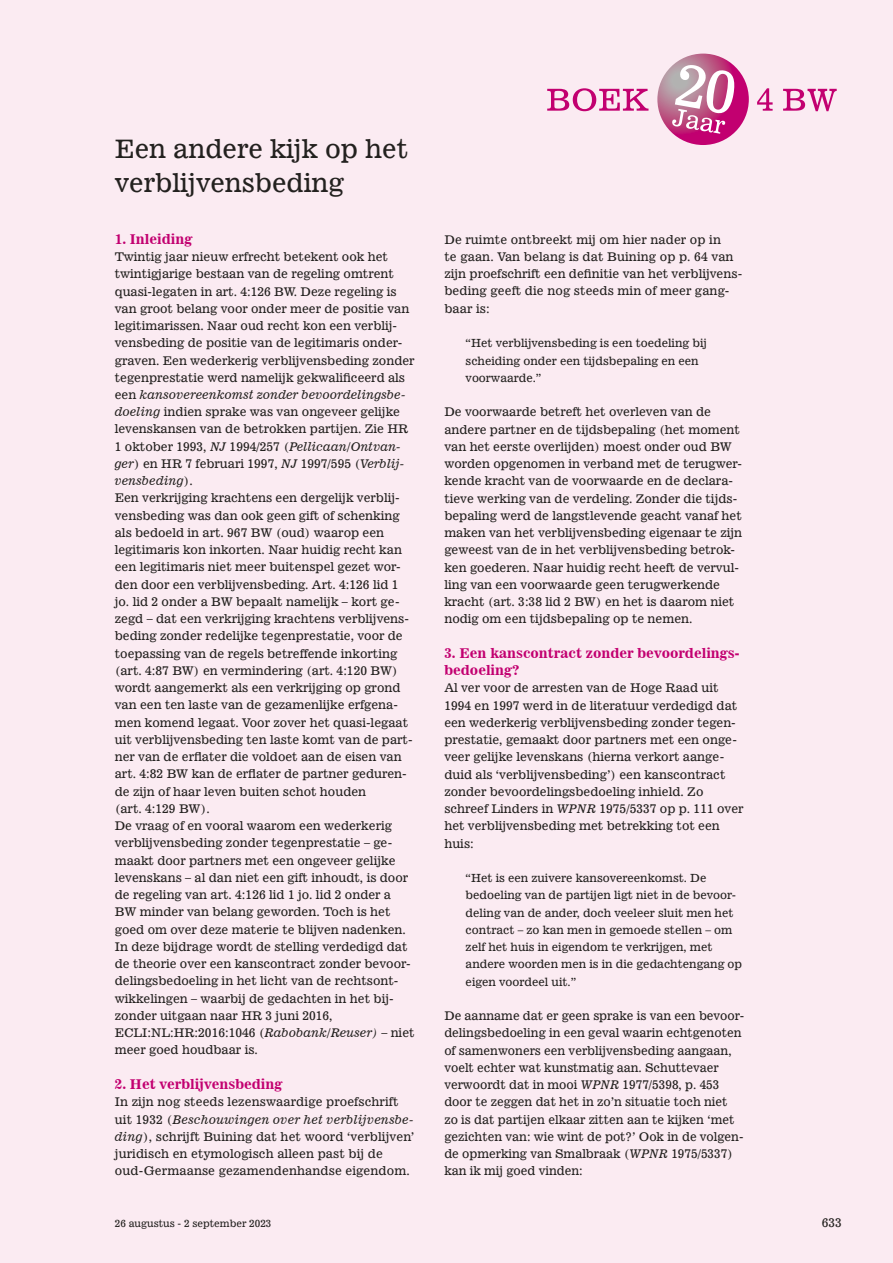
<style>
.page{position:relative;width:893px;height:1263px;background:#fbebf2}
.page>*{position:absolute;margin:0;border:0;box-sizing:border-box;transform-origin:0 0}
.t1{font:25.5px/34.5px "News 701 BT Roman A";color:#23211f}
.t2{font:13.5px/17.2px "News 701 BT Bold A";color:#c20070}
.t3{font:12px/17.2px "News 701 BT Roman A";color:#23211f}
.t4{font:12px "News 701 BT Italic A";color:#23211f}
.t5{font:11.25px/17.2px "News 701 BT Roman A";color:#23211f}
.t6{font:9.9px "News 701 BT Roman A";color:#23211f}
.s1{font-family:"News 701 BT Roman A"}
.s2{font-family:"News 701 BT Italic A"}
</style>
<div class="page">
<svg style="left:657px;top:54px;width:92px;height:91px;background:#be3f83"></svg>
<svg style="left:672px;top:65px;width:63px;height:69px;background:#d088ac"></svg>
<svg style="left:547px;top:88px;width:101px;height:23px"></svg>
<svg style="left:757px;top:88px;width:16px;height:23px"></svg>
<svg style="left:783px;top:89px;width:54px;height:22px"></svg>
<h1 class="t1" style="left:115px;top:131px;width:295px">Een andere kijk op het verblijvensbeding</h1>
<p class="t2" style="left:115px;top:230px;width:79px">1. Inleiding</p>
<p class="t3" style="left:115px;top:248px;width:301px">Twintig jaar nieuw erfrecht betekent ook het twintigjarige bestaan van de regeling omtrent quasi-legaten in art. 4:126 BW. Deze regeling is van groot belang voor onder meer de positie van legitimarissen. Naar oud recht kon een verblij&shy;vensbeding de positie van de legitimaris onder&shy;graven. Een wederkerig verblijvensbeding zonder tegenprestatie werd namelijk gekwalificeerd als</p>
<p class="t4" style="left:115px;top:387px;width:292px"><span class="s1">een</span> kansovereenkomst zonder bevoordelingsbe-</p>
<p class="t3" style="left:115px;top:403px;width:295px"><span class="s2">doeling</span> indien sprake was van ongeveer gelijke levenskansen van de betrokken partijen. Zie HR 1 oktober 1993, <span class="s2">NJ</span> 1994/257 (<span class="s2">Pellicaan/Ontvan&shy;ger</span>) en HR 7 februari 1997, <span class="s2">NJ</span> 1997/595 (<span class="s2">Verblij-</span></p>
<p class="t4" style="left:115px;top:474px;width:80px">vensbeding<span class="s1">).</span></p>
<p class="t3" style="left:115px;top:489px;width:301px">Een verkrijging krachtens een dergelijk verblij&shy;vensbeding was dan ook geen gift of schenking als bedoeld in art. 967 BW (oud) waarop een legitimaris kon inkorten. Naar huidig recht kan een legitimaris niet meer buitenspel gezet wor&shy;den door een verblijvensbeding. Art. 4:126 lid 1 jo. lid 2 onder a BW bepaalt namelijk – kort ge&shy;zegd – dat een verkrijging krachtens verblijvens&shy;beding zonder redelijke tegenprestatie, voor de toepassing van de regels betreffende inkorting (art. 4:87 BW) en vermindering (art. 4:120 BW) wordt aangemerkt als een verkrijging op grond van een ten laste van de gezamenlijke erfgena&shy;men komend legaat. Voor zover het quasi-legaat uit verblijvensbeding ten laste komt van de part&shy;ner van de erflater die voldoet aan de eisen van art. 4:82 BW kan de erflater de partner geduren&shy;de zijn of haar leven buiten schot houden<br>(art. 4:129 BW).<br>De vraag of en vooral waarom een wederkerig verblijvensbeding zonder tegenprestatie – ge&shy;maakt door partners met een ongeveer gelijke levenskans – al dan niet een gift inhoudt, is door de regeling van art. 4:126 lid 1 jo. lid 2 onder a BW minder van belang geworden. Toch is het goed om over deze materie te blijven nadenken.<br>In deze bijdrage wordt de stelling verdedigd dat de theorie over een kanscontract zonder bevoor&shy;delingsbedoeling in het licht van de rechtsont&shy;wikkelingen – waarbij de gedachten in het bij&shy;zonder uitgaan naar HR 3 juni 2016, ECLI:NL:HR:2016:1046 (<span class="s2">Rabobank/Reuser)</span> – niet meer goed houdbaar is.</p>
<p class="t2" style="left:115px;top:1075px;width:169px">2. Het verblijvensbeding</p>
<p class="t3" style="left:115px;top:1093px;width:285px">In zijn nog steeds lezenswaardige proefschrift</p>
<p class="t4" style="left:115px;top:1112px;width:300px"><span class="s1">uit 1932 (</span>Beschouwingen over het verblijvensbe-</p>
<p class="t3" style="left:115px;top:1128px;width:301px"><span class="s2">ding</span>), schrijft Buining dat het woord ‘verblijven’ juridisch en etymologisch alleen past bij de oud-Germaanse gezamendenhandse eigendom.</p>
<p class="t3" style="left:444px;top:231px;width:299px">De ruimte ontbreekt mij om hier nader op in<br>te gaan. Van belang is dat Buining op p. 64 van zijn proefschrift een definitie van het verblijvens&shy;beding geeft die nog steeds min of meer gang&shy;baar is:</p>
<p class="t5" style="left:466px;top:335px;width:243px">“Het verblijvensbeding is een toedeling bij scheiding onder een tijdsbepaling en een voorwaarde.”</p>
<p class="t3" style="left:444px;top:403px;width:299px">De voorwaarde betreft het overleven van de andere partner en de tijdsbepaling (het moment van het eerste overlijden) moest onder oud BW worden opgenomen in verband met de terugwer&shy;kende kracht van de voorwaarde en de declara&shy;tieve werking van de verdeling. Zonder die tijds&shy;bepaling werd de langstlevende geacht vanaf het maken van het verblijvensbeding eigenaar te zijn geweest van de in het verblijvensbeding betrok&shy;ken goederen. Naar huidig recht heeft de vervul&shy;ling van een voorwaarde geen terugwerkende kracht (art. 3:38 lid 2 BW) en het is daarom niet nodig om een tijdsbepaling op te nemen.</p>
<p class="t2" style="left:444px;top:644px;width:297px">3. Een kanscontract zonder bevoordelings&shy;bedoeling?</p>
<p class="t3" style="left:444px;top:679px;width:301px">Al ver voor de arresten van de Hoge Raad uit 1994 en 1997 werd in de literatuur verdedigd dat een wederkerig verblijvensbeding zonder tegen&shy;prestatie, gemaakt door partners met een onge&shy;veer gelijke levenskans (hierna verkort aange&shy;duid als ‘verblijvensbeding’) een kanscontract zonder bevoordelingsbedoeling inhield. Zo schreef Linders in <span class="s2">WPNR</span> 1975/5337 op p. 111 over het verblijvensbeding met betrekking tot een huis:</p>
<p class="t5" style="left:466px;top:869px;width:278px">“Het is een zuivere kansovereenkomst. De bedoeling van de partijen ligt niet in de bevoor&shy;deling van de ander, doch veeleer sluit men het contract – zo kan men in gemoede stellen – om zelf het huis in eigendom te verkrijgen, met andere woorden men is in die gedachtengang op eigen voordeel uit.”</p>
<p class="t3" style="left:444px;top:1007px;width:301px">De aanname dat er geen sprake is van een bevoor&shy;delingsbedoeling in een geval waarin echtgenoten of samenwoners een verblijvensbeding aangaan, voelt echter wat kunstmatig aan. Schuttevaer verwoordt dat in mooi <span class="s2">WPNR</span> 1977/5398, p. 453 door te zeggen dat het in zo’n situatie toch niet<br>zo is dat partijen elkaar zitten aan te kijken ‘met gezichten van: wie wint de pot?’ Ook in de volgen&shy;de opmerking van Smalbraak (<span class="s2">WPNR</span> 1975/5337) kan ik mij goed vinden:</p>
<p class="t6" style="left:115px;top:1217px;width:158px">26 augustus - 2 september 2023</p>
<p class="t3" style="left:822px;top:1214px;width:22px">633</p>
</div>
